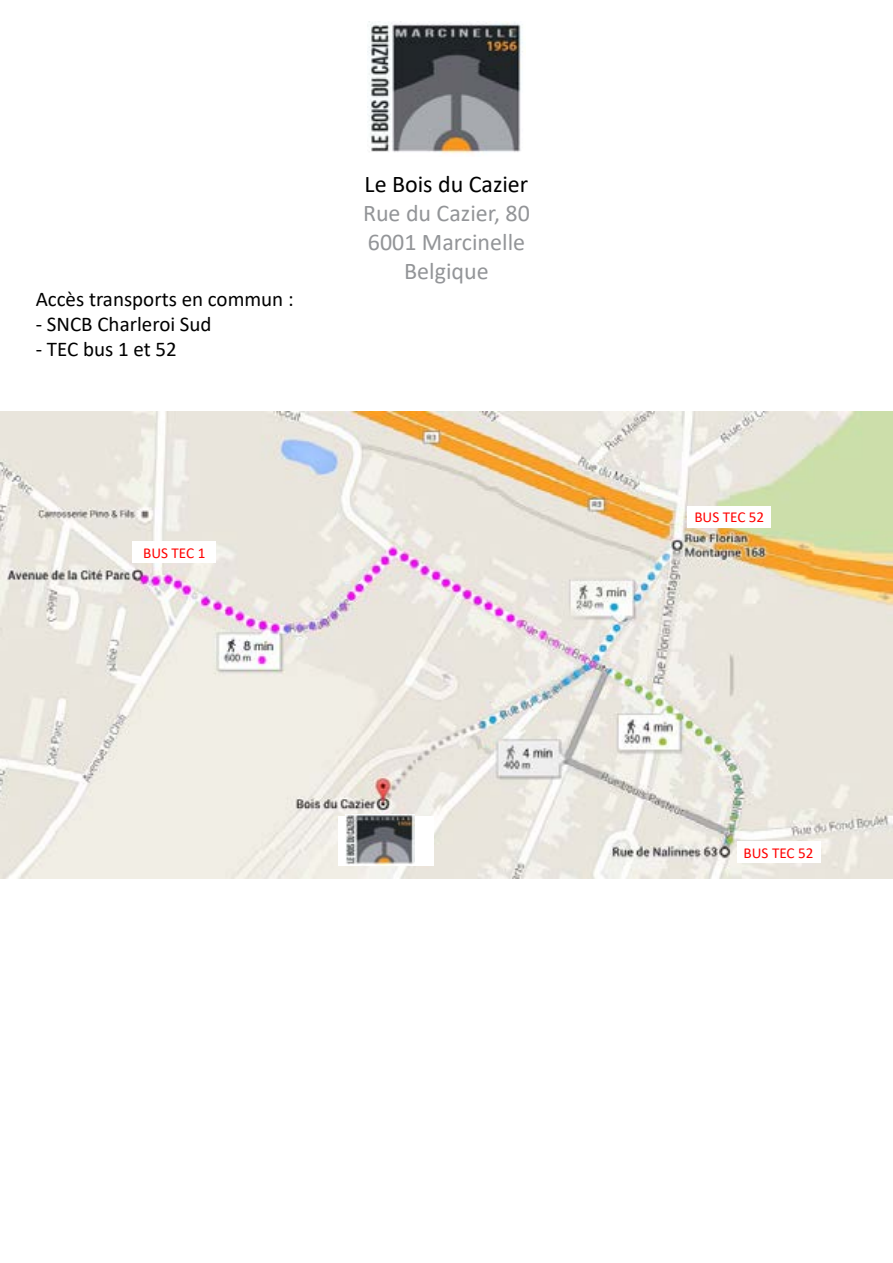
<style>
.page{position:relative;width:893px;height:1263px;background:#fff}
.page>*{position:absolute;margin:0;border:0;box-sizing:border-box;transform-origin:0 0}
.t1{font:24px/28.8px "Calibri";color:#939598;text-align:center}
.t2{font:24px "Calibri";color:#000}
.t3{font:21px "Calibri";color:#000}
.t4{font:15.15px "Calibri";color:#f00}
</style>
<div class="page">
<img style="left:0;top:412px;width:893px;height:466px">
<div style="left:737px;top:841px;width:83px;height:22px;background:#fff"></div>
<div style="left:688px;top:506px;width:83px;height:21px;background:#fff"></div>
<div style="left:133px;top:541px;width:83px;height:22px;background:#fff"></div>
<img style="left:338px;top:816px;width:95px;height:49px">
<img style="left:368px;top:21px;width:155px;height:133px">
<img style="left:346px;top:814px;width:68px;height:51px">
<p class="t3" style="left:36px;top:284px;width:259px">Accès transports en commun :</p>
<p class="t3" style="left:36px;top:309px;width:177px">- SNCB Charleroi Sud</p>
<p class="t3" style="left:36px;top:335px;width:143px">- TEC bus 1 et 52</p>
<p class="t2" style="left:365px;top:168px;width:165px">Le Bois du Cazier</p>
<p class="t1" style="left:363px;top:198px;width:168px">Rue du Cazier, 80<br>6001 Marcinelle<br>Belgique</p>
<p class="t4" style="left:143px;top:542px;width:64px">BUS TEC 1</p>
<p class="t4" style="left:694px;top:507px;width:71px">BUS TEC 52</p>
<p class="t4" style="left:744px;top:843px;width:71px">BUS TEC 52</p>
</div>
